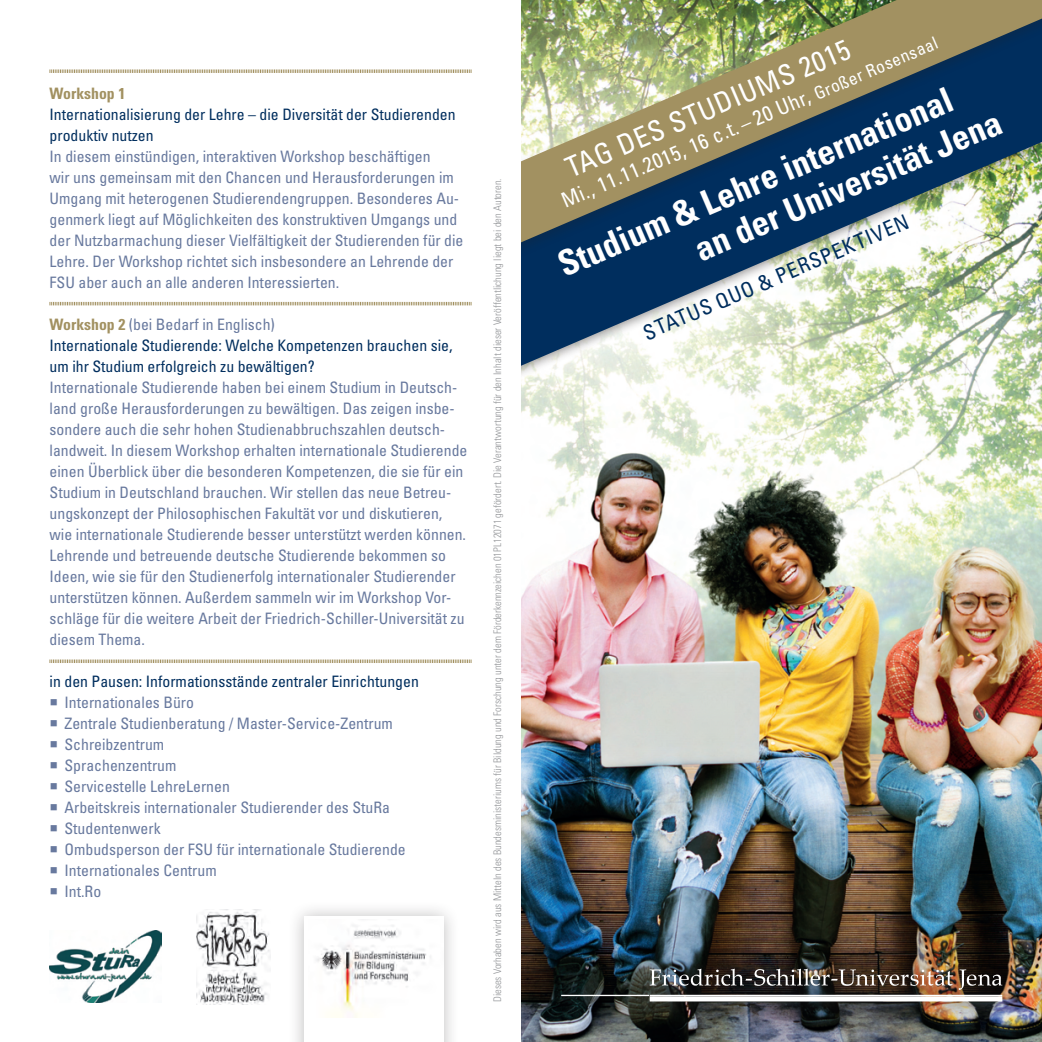
<style>
.page{position:relative;width:1042px;height:1042px;background:#fff}
.page>*{position:absolute;margin:0;border:0;box-sizing:border-box;transform-origin:0 0}
.t1{font:700 condensed 35px "Univers LT Std";color:#fff}
.t2{font:condensed 28.35px "Univers LT Std";color:#fff}
.t3{font:condensed 21px "Univers LT Std";color:#fff}
.t4{font:condensed 21px "Univers LT Std";color:#002e5e}
.t5{font:condensed 15.75px/21px "Univers LT Std";color:#68799e}
.t6{font:condensed 15.75px/21px "Univers LT Std";color:#002e5e}
.t7{font:700 condensed 15.75px "Univers LT Std";color:#a29161}
.t8{font:300 condensed 10.5px "Univers LT Std";color:#939598}
.s1{font-weight:700;color:#a29161}
.s2{font-size:17.5px}
</style>
<div class="page">
<img style="left:522px;top:403px;width:520px;height:638px">
<div style="left:521px;top:0;width:521px;height:403px;background:#231f20;opacity:.5"></div>
<svg style="left:521px;top:286px;width:521px;height:80px"></svg>
<div style="left:521px;top:0;width:521px;height:286px;background:#231f20;opacity:.25"></div>
<img style="left:521px;top:0;width:521px;height:242px">
<div style="left:542px;top:953px;width:471px;height:65px;background:#231f20;opacity:.75"></div>
<img style="left:561px;top:968px;width:441px;height:33px">
<div style="left:288px;top:900px;width:172px;height:142px;background:#231f20;opacity:.3"></div>
<div style="left:304px;top:916px;width:139px;height:126px;background:#fff"></div>
<img style="left:316px;top:925px;width:115px;height:93px">
<svg style="left:49px;top:69px;width:423px;height:4px;background:#d0c7af"></svg>
<svg style="left:49px;top:301px;width:423px;height:5px"></svg>
<svg style="left:49px;top:659px;width:423px;height:4px;background:#d0c7af"></svg>
<img style="left:50px;top:931px;width:112px;height:71px">
<img style="left:521px;top:1041px;width:521px;height:1px">
<img style="left:197px;top:910px;width:74px;height:94px">
<p class="t7" style="left:50px;top:83px;width:77px">Workshop 1</p>
<p class="t6" style="left:50px;top:103px;width:407px">Internationalisierung der Lehre – die Diversität der Studierenden produktiv nutzen</p>
<p class="t5" style="left:50px;top:145px;width:415px">In diesem einstündigen, interaktiven Workshop beschäftigen<br>wir uns gemeinsam mit den Chancen und Herausforderungen im Umgang mit heterogenen Studierendengruppen. Besonderes Au&shy;genmerk liegt auf Möglichkeiten des konstruktiven Umgangs und der Nutzbarmachung dieser Vielfältigkeit der Studierenden für die Lehre. Der Workshop richtet sich insbesondere an Lehrende der FSU aber auch an alle anderen Interessierten.</p>
<p class="t5" style="left:50px;top:313px;width:227px"><span class="s1">Workshop 2</span> (bei Bedarf in Englisch)</p>
<p class="t6" style="left:50px;top:334px;width:404px">Internationale Studierende: Welche Kompetenzen brauchen sie, um ihr Studium erfolgreich zu bewältigen?</p>
<p class="t5" style="left:50px;top:376px;width:419px">Internationale Studierende haben bei einem Studium in Deutsch&shy;land große Herausforderungen zu bewältigen. Das zeigen insbe&shy;sondere auch die sehr hohen Studienabbruchszahlen deutsch&shy;landweit. In diesem Workshop erhalten internationale Studierende einen Überblick über die besonderen Kompetenzen, die sie für ein Studium in Deutschland brauchen. Wir stellen das neue Betreu&shy;ungskonzept der Philosophischen Fakultät vor und diskutieren, wie internationale Studierende besser unterstützt werden können.<br>Lehrende und betreuende deutsche Studierende bekommen so Ideen, wie sie für den Studienerfolg internationaler Studierender unterstützen können. Außerdem sammeln wir im Workshop Vor&shy;schläge für die weitere Arbeit der Friedrich-Schiller-Universität zu diesem Thema.</p>
<p class="t6" style="left:50px;top:670px;width:371px">in den Pausen: Informationsstände zentraler Einrichtungen</p>
<p class="t5" style="left:50px;top:691px;width:146px">○ Internationales Büro</p>
<p class="t5" style="left:50px;top:712px;width:345px">○ Zentrale Studienberatung / Master-Service-Zentrum</p>
<p class="t5" style="left:50px;top:733px;width:116px">○ Schreibzentrum</p>
<p class="t5" style="left:50px;top:754px;width:128px">○ Sprachenzentrum</p>
<p class="t5" style="left:50px;top:775px;width:182px">○ Servicestelle LehreLernen</p>
<p class="t5" style="left:50px;top:796px;width:342px">○ Arbeitskreis internationaler Studierender des StuRa</p>
<p class="t5" style="left:50px;top:817px;width:113px">○ Studentenwerk</p>
<p class="t5" style="left:50px;top:838px;width:358px">○ Ombudsperson der FSU für internationale Studierende</p>
<p class="t5" style="left:50px;top:859px;width:169px">○ Internationales Centrum</p>
<p class="t5" style="left:50px;top:880px;width:53px">○ Int.Ro</p>
<p class="t8" style="left:491px;top:1002px;width:825px;rotate:-90deg">Dieses Vorhaben wird aus Mitteln des Bundesministeriums für Bildung und Forschung unter dem Förderkennzeichen 01PL12071 gefördert. Die Verantwortung für den Inhalt dieser Veröffentlichung liegt bei den Autoren.</p>
<p class="t3" style="left:557px;top:189px;width:408px;rotate:-23deg">Mi., 11.11.2015, 16 c.t. – 20 Uhr, <span class="s2">Großer Rosensaal</span></p>
<p class="t2" style="left:560px;top:152px;width:308px;rotate:-23deg">TAG DES STUDIUMS 2015</p>
<p class="t1" style="left:551px;top:245px;width:427px;rotate:-23deg">Studium &amp; Lehre international</p>
<p class="t1" style="left:687px;top:230px;width:332px;rotate:-23deg">an der Universität Jena</p>
<p class="t4" style="left:639px;top:321px;width:288px;rotate:-23deg">STATUS QUO &amp; PERSPEKTIVEN</p>
</div>
